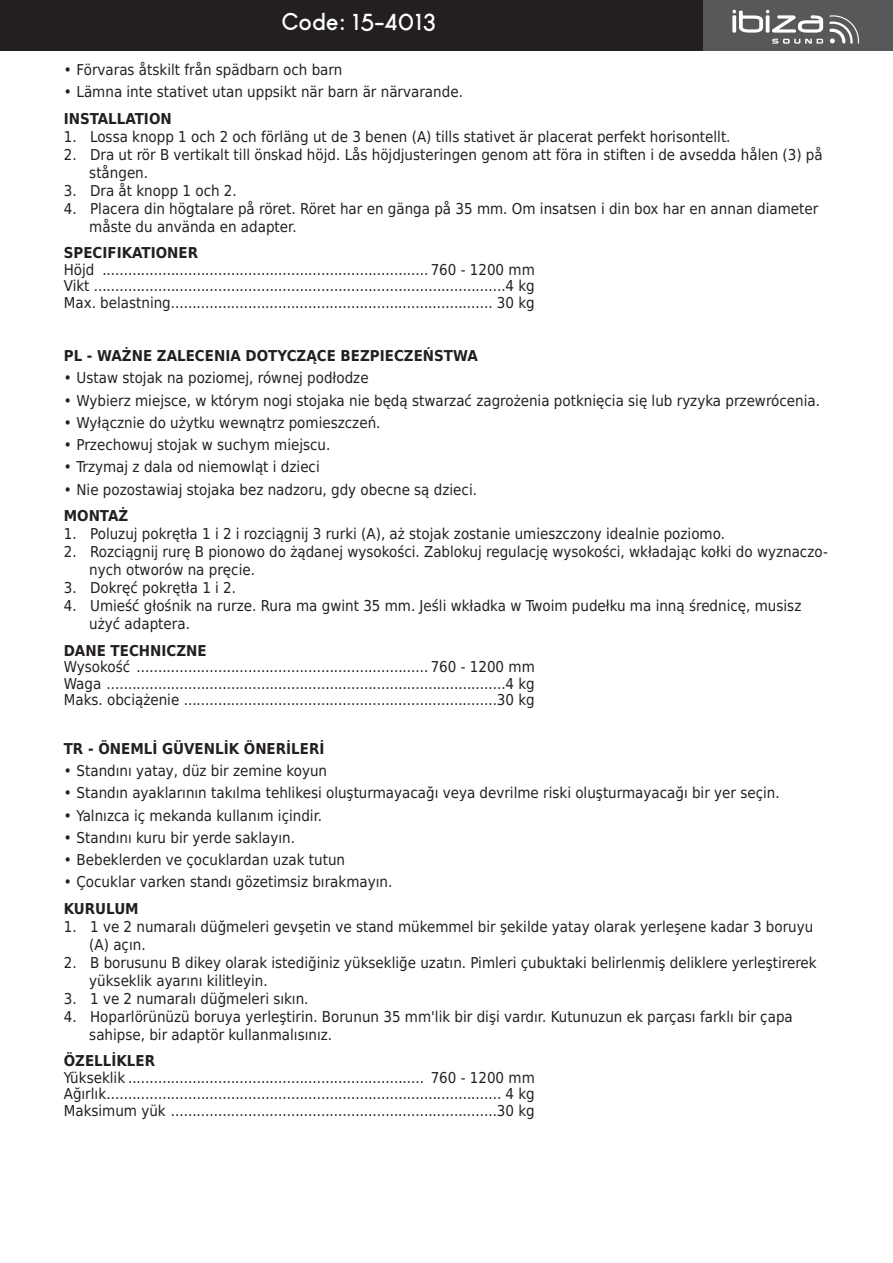
<style>
.page{position:relative;width:893px;height:1263px;background:#fff}
.page>*{position:absolute;margin:0;border:0;box-sizing:border-box;transform-origin:0 0}
.t1{font:700 24px "Louis George Cafe";color:#fff}
.IBI_-_Specs{font:15px/18px "DejaVu Sans Condensed";color:#231f20}
.IBI_-_Sous-titres{font:700 15px "DejaVu Sans Condensed";color:#231f20}
</style>
<div class="page">
<div style="left:0;top:0;width:893px;height:51px;background:#231f20"></div>
<div style="left:703px;top:0;width:190px;height:51px;background:#57585a"></div>
<svg style="left:829px;top:15px;width:30px;height:29px"></svg>
<svg style="left:732px;top:10px;width:91px;height:23px"></svg>
<svg style="left:772px;top:39px;width:51px;height:5px"></svg>
<h1 class="t1" style="left:281px;top:6px;width:156px">Code: 15-4013</h1>
<p class="IBI_-_Specs" style="left:64px;top:61px;width:280px">• Förvaras åtskilt från spädbarn och barn</p>
<p class="IBI_-_Specs" style="left:64px;top:83px;width:401px">• Lämna inte stativet utan uppsikt när barn är närvarande.</p>
<p class="IBI_-_Sous-titres" style="left:64px;top:106px;width:109px">INSTALLATION</p>
<p class="IBI_-_Specs" style="left:64px;top:127px;width:668px">1. Lossa knopp 1 och 2 och förläng ut de 3 benen (A) tills stativet är placerat perfekt horisontellt.</p>
<p class="IBI_-_Specs" style="left:89px;top:145px;width:735px;text-indent:-26px">2. Dra ut rör B vertikalt till önskad höjd. Lås höjdjusteringen genom att föra in stiften i de avsedda hålen (3) på stången.</p>
<p class="IBI_-_Specs" style="left:64px;top:181px;width:175px">3. Dra åt knopp 1 och 2.</p>
<p class="IBI_-_Specs" style="left:89px;top:199px;width:730px;text-indent:-26px">4. Placera din högtalare på röret. Röret har en gänga på 35 mm. Om insatsen i din box har en annan diameter måste du använda en adapter.</p>
<p class="IBI_-_Sous-titres" style="left:64px;top:241px;width:136px">SPECIFIKATIONER</p>
<p class="IBI_-_Specs" style="left:64px;top:260px;width:472px">Höjd ............................................................................ 760 - 1200 mm</p>
<p class="IBI_-_Specs" style="left:64px;top:277px;width:472px">Vikt ................................................................................................4 kg</p>
<p class="IBI_-_Specs" style="left:64px;top:293px;width:472px">Max. belastning........................................................................... 30 kg</p>
<p class="IBI_-_Sous-titres" style="left:64px;top:343px;width:416px">PL - WAŻNE ZALECENIA DOTYCZĄCE BEZPIECZEŃSTWA</p>
<p class="IBI_-_Specs" style="left:64px;top:369px;width:306px">• Ustaw stojak na poziomej, równej podłodze</p>
<p class="IBI_-_Specs" style="left:64px;top:391px;width:758px">• Wybierz miejsce, w którym nogi stojaka nie będą stwarzać zagrożenia potknięcia się lub ryzyka przewrócenia.</p>
<p class="IBI_-_Specs" style="left:64px;top:413px;width:318px">• Wyłącznie do użytku wewnątrz pomieszczeń.</p>
<p class="IBI_-_Specs" style="left:64px;top:435px;width:268px">• Przechowuj stojak w suchym miejscu.</p>
<p class="IBI_-_Specs" style="left:64px;top:458px;width:258px">• Trzymaj z dala od niemowląt i dzieci</p>
<p class="IBI_-_Specs" style="left:64px;top:480px;width:415px">• Nie pozostawiaj stojaka bez nadzoru, gdy obecne są dzieci.</p>
<p class="IBI_-_Sous-titres" style="left:64px;top:503px;width:66px">MONTAŻ</p>
<p class="IBI_-_Specs" style="left:64px;top:524px;width:663px">1. Poluzuj pokrętła 1 i 2 i rozciągnij 3 rurki (A), aż stojak zostanie umieszczony idealnie poziomo.</p>
<p class="IBI_-_Specs" style="left:89px;top:542px;width:740px;text-indent:-26px">2. Rozciągnij rurę B pionowo do żądanej wysokości. Zablokuj regulację wysokości, wkładając kołki do wyznaczo&shy;nych otworów na pręcie.</p>
<p class="IBI_-_Specs" style="left:64px;top:578px;width:174px">3. Dokręć pokrętła 1 i 2.</p>
<p class="IBI_-_Specs" style="left:89px;top:596px;width:714px;text-indent:-26px">4. Umieść głośnik na rurze. Rura ma gwint 35 mm. Jeśli wkładka w Twoim pudełku ma inną średnicę, musisz użyć adaptera.</p>
<p class="IBI_-_Sous-titres" style="left:64px;top:638px;width:144px">DANE TECHNICZNE</p>
<p class="IBI_-_Specs" style="left:64px;top:657px;width:472px">Wysokość .................................................................... 760 - 1200 mm</p>
<p class="IBI_-_Specs" style="left:64px;top:674px;width:472px">Waga .............................................................................................4 kg</p>
<p class="IBI_-_Specs" style="left:64px;top:690px;width:472px">Maks. obciążenie .........................................................................30 kg</p>
<p class="IBI_-_Sous-titres" style="left:64px;top:736px;width:262px">TR - ÖNEMLİ GÜVENLİK ÖNERİLERİ</p>
<p class="IBI_-_Specs" style="left:64px;top:761px;width:265px">• Standını yatay, düz bir zemine koyun</p>
<p class="IBI_-_Specs" style="left:64px;top:784px;width:717px">• Standın ayaklarının takılma tehlikesi oluşturmayacağı veya devrilme riski oluşturmayacağı bir yer seçin.</p>
<p class="IBI_-_Specs" style="left:64px;top:806px;width:260px">• Yalnızca iç mekanda kullanım içindir.</p>
<p class="IBI_-_Specs" style="left:64px;top:828px;width:233px">• Standını kuru bir yerde saklayın.</p>
<p class="IBI_-_Specs" style="left:64px;top:850px;width:283px">• Bebeklerden ve çocuklardan uzak tutun</p>
<p class="IBI_-_Specs" style="left:64px;top:873px;width:330px">• Çocuklar varken standı gözetimsiz bırakmayın.</p>
<p class="IBI_-_Sous-titres" style="left:64px;top:896px;width:76px">KURULUM</p>
<p class="IBI_-_Specs" style="left:89px;top:917px;width:726px;text-indent:-26px">1. 1 ve 2 numaralı düğmeleri gevşetin ve stand mükemmel bir şekilde yatay olarak yerleşene kadar 3 boruyu (A) açın.</p>
<p class="IBI_-_Specs" style="left:89px;top:953px;width:729px;text-indent:-26px">2. B borusunu B dikey olarak istediğiniz yüksekliğe uzatın. Pimleri çubuktaki belirlenmiş deliklere yerleştirerek yükseklik ayarını kilitleyin.</p>
<p class="IBI_-_Specs" style="left:64px;top:989px;width:246px">3. 1 ve 2 numaralı düğmeleri sıkın.</p>
<p class="IBI_-_Specs" style="left:89px;top:1007px;width:705px;text-indent:-26px">4. Hoparlörünüzü boruya yerleştirin. Borunun 35 mm'lik bir dişi vardır. Kutunuzun ek parçası farklı bir çapa sahipse, bir adaptör kullanmalısınız.</p>
<p class="IBI_-_Sous-titres" style="left:64px;top:1049px;width:93px">ÖZELLİKLER</p>
<p class="IBI_-_Specs" style="left:64px;top:1068px;width:472px">Yükseklik ..................................................................... 760 - 1200 mm</p>
<p class="IBI_-_Specs" style="left:64px;top:1085px;width:473px">Ağırlık............................................................................................ 4 kg</p>
<p class="IBI_-_Specs" style="left:64px;top:1101px;width:472px">Maksimum yük ............................................................................30 kg</p>
</div>
